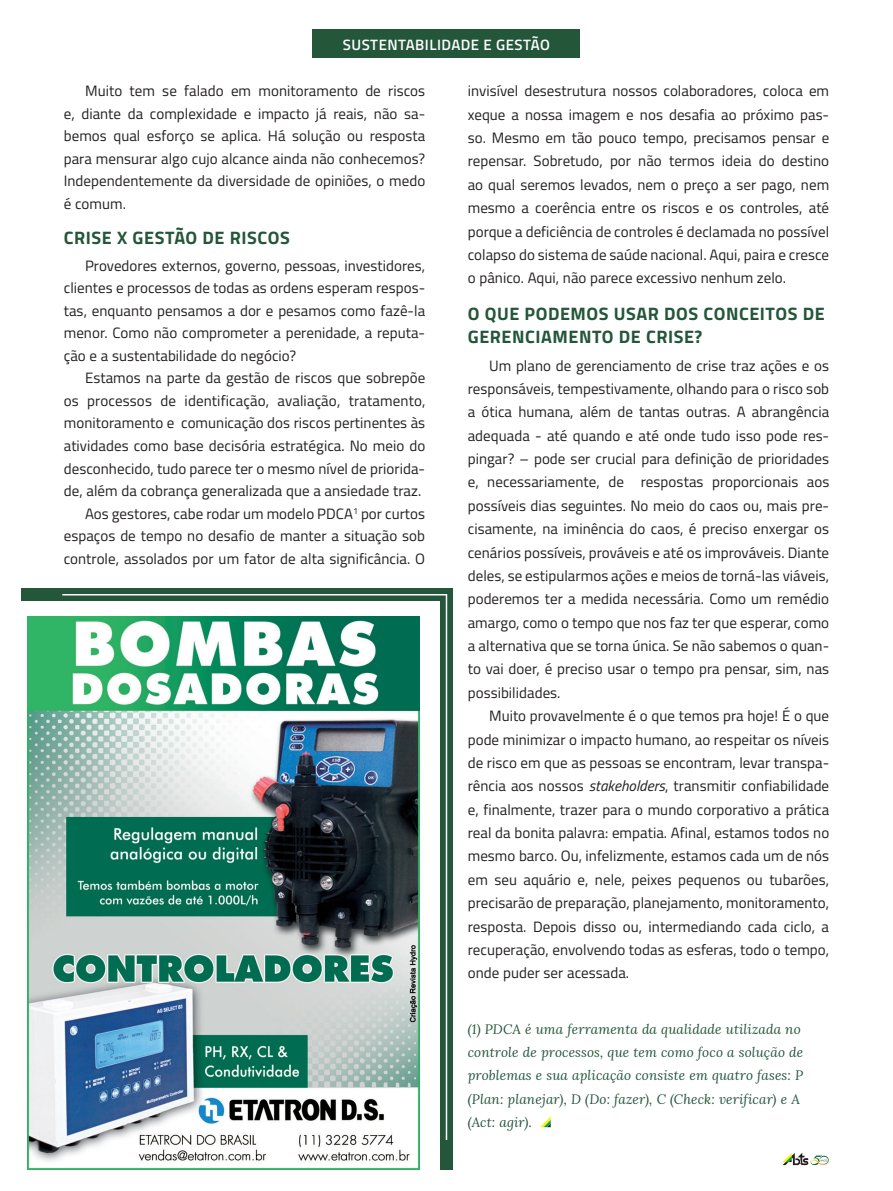
<style>
.page{position:relative;width:893px;height:1191px;background:#fff}
.page>*{position:absolute;margin:0;border:0;box-sizing:border-box;transform-origin:0 0}
.t1{font:700 18px/23.4px "Titillium";letter-spacing:.03em;color:#24563a}
.t2{font:15px/23.4px "Titillium";letter-spacing:.005em;color:#231f20;text-align:justify}
.t3{font:600 15px "Titillium";letter-spacing:.03em;color:#fff}
.t4{font:italic 13.5px/23.4px "Lora";letter-spacing:.01em;color:#24563a}
.s1{font-style:italic}
</style>
<div class="page">
<div style="left:313px;top:30px;width:267px;height:28px;background:#24563a"></div>
<div style="left:21px;top:588px;width:432px;height:13px;background:#24563a"></div>
<svg style="left:440px;top:595px;width:13px;height:574px;background:#2c5c41"></svg>
<svg style="left:782px;top:1153px;width:47px;height:12px"></svg>
<svg style="left:540px;top:1116px;width:11px;height:11px"></svg>
<hr style="left:62px;top:594px;width:384px;height:1px;background:#fff">
<hr style="left:446px;top:594px;width:1px;height:546px;background:#fff">
<img style="left:27px;top:617px;width:392px;height:552px">
<p class="t3" style="left:343px;top:33px;width:209px">SUSTENTABILIDADE E GESTÃO</p>
<p class="t2" style="left:64px;top:79px;width:363px;line-height:22.5px;text-indent:21px">Muito tem se falado em monitoramento de riscos e, diante da complexidade e impacto já reais, não sa&shy;bemos qual esforço se aplica. Há solução ou resposta para mensurar algo cujo alcance ainda não conhecemos?<br>Independentemente da diversidade de opiniões, o medo é comum.</p>
<p class="t1" style="left:64px;top:225px;width:227px">CRISE X GESTÃO DE RISCOS</p>
<p class="t2" style="left:64px;top:254px;width:363px;line-height:22.5px;text-indent:21px">Provedores externos, governo, pessoas, investidores, clientes e processos de todas as ordens esperam respos&shy;tas, enquanto pensamos a dor e pesamos como fazê-la menor. Como não comprometer a perenidade, a reputa&shy;ção e a sustentabilidade do negócio?</p>
<p class="t2" style="left:64px;top:366px;width:363px;line-height:22.5px;text-align:right">Estamos na parte da gestão de riscos que sobrepõe<br>os processos de identificação, avaliação, tratamento, monitoramento e comunicação dos riscos pertinentes às atividades como base decisória estratégica. No meio do desconhecido, tudo parece ter o mesmo nível de priorida&shy;de, além da cobrança generalizada que a ansiedade traz.<br>Aos gestores, cabe rodar um modelo PDCA<sup>1</sup> por curtos espaços de tempo no desafio de manter a situação sob controle, assolados por um fator de alta significância. O</p>
<p class="t2" style="left:468px;top:79px;width:363px">invisível desestrutura nossos colaboradores, coloca em xeque a nossa imagem e nos desafia ao próximo pas&shy;so. Mesmo em tão pouco tempo, precisamos pensar e repensar. Sobretudo, por não termos ideia do destino ao qual seremos levados, nem o preço a ser pago, nem mesmo a coerência entre os riscos e os controles, até porque a deficiência de controles é declamada no possível colapso do sistema de saúde nacional. Aqui, paira e cresce o pânico. Aqui, não parece excessivo nenhum zelo.</p>
<p class="t1" style="left:468px;top:300px;width:358px">O QUE PODEMOS USAR DOS CONCEITOS DE<br>GERENCIAMENTO DE CRISE?</p>
<p class="t2" style="left:468px;top:353px;width:363px;text-indent:21px">Um plano de gerenciamento de crise traz ações e os responsáveis, tempestivamente, olhando para o risco sob a ótica humana, além de tantas outras. A abrangência adequada - até quando e até onde tudo isso pode res&shy;pingar? – pode ser crucial para definição de prioridades e, necessariamente, de respostas proporcionais aos possíveis dias seguintes. No meio do caos ou, mais pre&shy;cisamente, na iminência do caos, é preciso enxergar os cenários possíveis, prováveis e até os improváveis. Diante deles, se estipularmos ações e meios de torná-las viáveis, poderemos ter a medida necessária. Como um remédio amargo, como o tempo que nos faz ter que esperar, como a alternativa que se torna única. Se não sabemos o quan&shy;to vai doer, é preciso usar o tempo pra pensar, sim, nas possibilidades.</p>
<p class="t2" style="left:468px;top:703px;width:363px;text-indent:21px">Muito provavelmente é o que temos pra hoje! É o que pode minimizar o impacto humano, ao respeitar os níveis de risco em que as pessoas se encontram, levar transpa&shy;rência aos nossos <span class="s1">stakeholders</span>, transmitir confiabilidade e, finalmente, trazer para o mundo corporativo a prática real da bonita palavra: empatia. Afinal, estamos todos no mesmo barco. Ou, infelizmente, estamos cada um de nós em seu aquário e, nele, peixes pequenos ou tubarões, precisarão de preparação, planejamento, monitoramento, resposta. Depois disso ou, intermediando cada ciclo, a recuperação, envolvendo todas as esferas, todo o tempo, onde puder ser acessada.</p>
<p class="t4" style="left:468px;top:1017px;width:337px">(1) PDCA é uma ferramenta da qualidade utilizada no controle de processos, que tem como foco a solução de problemas e sua aplicação consiste em quatro fases: P (Plan: planejar), D (Do: fazer), C (Check: verificar) e A (Act: agir).</p>
</div>
